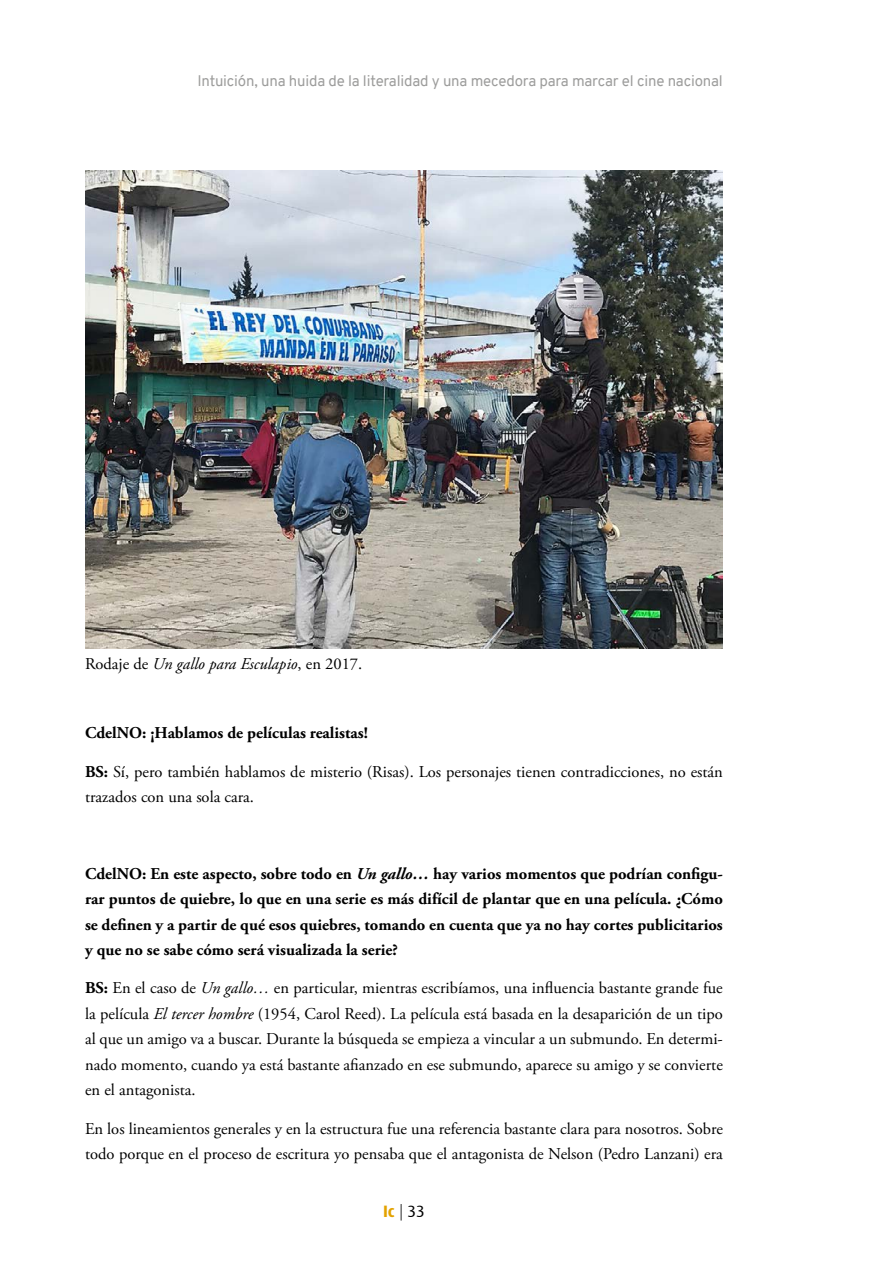
<style>
.page{position:relative;width:893px;height:1263px;background:#fff}
.page>*{position:absolute;margin:0;border:0;box-sizing:border-box;transform-origin:0 0}
.t1{font:16.5px/25.5px "Adobe Garamond Pro";color:#000}
.t2{font:700 16.5px/25.5px "Adobe Garamond Pro";color:#000;text-align:justify}
.t3{font:italic 16.5px "Adobe Garamond Pro";color:#000}
.t4{font:700 16.5px "Dax";color:#e3a200}
.t5{font:15px "Overpass";letter-spacing:-.01em;color:#9d9d9c}
.s1{font-style:normal}
.s2{font-weight:700}
.s3{font-style:italic}
.s4{font-weight:300;color:#000}
.s5{font-weight:400;color:#000}
</style>
<div class="page">
<img style="left:85px;top:170px;width:638px;height:479px">
<p class="t5" style="left:197px;top:71px;width:527px">Intuición, una huida de la literalidad y una mecedora para marcar el cine nacional</p>
<p class="t3" style="left:85px;top:654px;width:279px"><span class="s1">Rodaje de</span> Un gallo para Esculapio<span class="s1">, en 2017.</span></p>
<p class="t2" style="left:85px;top:721px;width:284px">CdelNO: ¡Hablamos de películas realistas!</p>
<p class="t1" style="left:85px;top:759px;width:639px"><span class="s2">BS:</span> Sí, pero también hablamos de misterio (Risas). Los personajes tienen contradicciones, no están trazados con una sola cara.</p>
<p class="t2" style="left:85px;top:861px;width:639px">CdelNO: En este aspecto, sobre todo en <span class="s3">Un gallo…</span> hay varios momentos que podrían configu&shy;rar puntos de quiebre, lo que en una serie es más difícil de plantar que en una película. ¿Cómo se definen y a partir de qué esos quiebres, tomando en cuenta que ya no hay cortes publicitarios y que no se sabe cómo será visualizada la serie?</p>
<p class="t1" style="left:85px;top:976px;width:639px;text-align:justify"><span class="s2">BS:</span> En el caso de <span class="s3">Un gallo…</span> en particular, mientras escribíamos, una influencia bastante grande fue la película <span class="s3">El tercer hombre</span> (1954, Carol Reed). La película está basada en la desaparición de un tipo al que un amigo va a buscar. Durante la búsqueda se empieza a vincular a un submundo. En determi&shy;nado momento, cuando ya está bastante afianzado en ese submundo, aparece su amigo y se convierte en el antagonista.</p>
<p class="t1" style="left:85px;top:1116px;width:640px">En los lineamientos generales y en la estructura fue una referencia bastante clara para nosotros. Sobre todo porque en el proceso de escritura yo pensaba que el antagonista de Nelson (Pedro Lanzani) era</p>
<p class="t4" style="left:383px;top:1202px;width:43px">Ic <span class="s4">|</span> <span class="s5">33</span></p>
</div>
